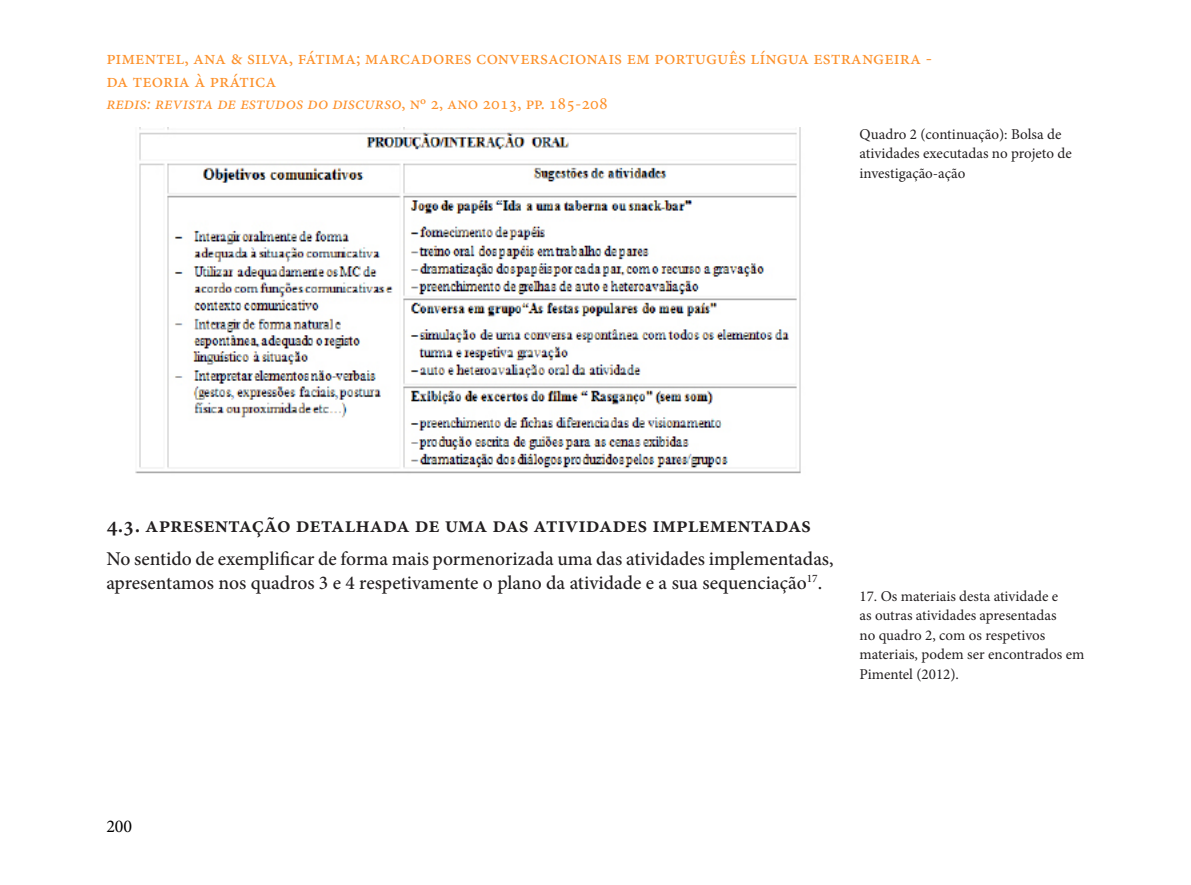
<style>
.page{position:relative;width:1191px;height:885px;background:#fff}
.page>*{position:absolute;margin:0;border:0;box-sizing:border-box;transform-origin:0 0}
.corpo_de_texto{font:600 22.5px "Minion Pro";color:#231f20}
.corpo_de_texto-2{font:500 19.5px/24px "Minion Pro";letter-spacing:-.005em;color:#231f20}
.t1{font:19.5px/22.5px "Minion Pro";color:#fd912b}
.t2{font:italic 18px "Minion Pro";color:#fd912b}
.t3{font:18px "Minion Pro";color:#000}
.Footnote_text{font:15px/19.5px "Minion Pro";color:#231f20}
.s1{font-style:normal}
</style>
<div class="page">
<img style="left:135px;top:128px;width:666px;height:346px">
<h2 class="t1" style="left:106px;top:47px;width:827px">pimentel, ana &amp; silva, fátima; marcadores conversacionais em português língua estrangeira - da teoria à prática</h2>
<p class="t2" style="left:106px;top:91px;width:503px">redis: revista de estudos do discurso<span class="s1">, nº 2, ano 2013, pp. 185-208</span></p>
<p class="Footnote_text" style="left:859px;top:124px;width:214px">Quadro 2 (continuação): Bolsa de atividades executadas no projeto de investigação-ação</p>
<p class="corpo_de_texto" style="left:106px;top:509px;width:706px">4.3. apresentação detalhada de uma das atividades implementadas</p>
<p class="corpo_de_texto-2" style="left:106px;top:546px;width:729px">No sentido de exemplificar de forma mais pormenorizada uma das atividades implementadas, apresentamos nos quadros 3 e 4 respetivamente o plano da atividade e a sua sequenciação<sup>17</sup>.</p>
<p class="Footnote_text" style="left:859px;top:586px;width:226px">17. Os materiais desta atividade e<br>as outras atividades apresentadas<br>no quadro 2, com os respetivos materiais, podem ser encontrados em<br>Pimentel (2012).</p>
<p class="t3" style="left:106px;top:814px;width:27px">200</p>
</div>
